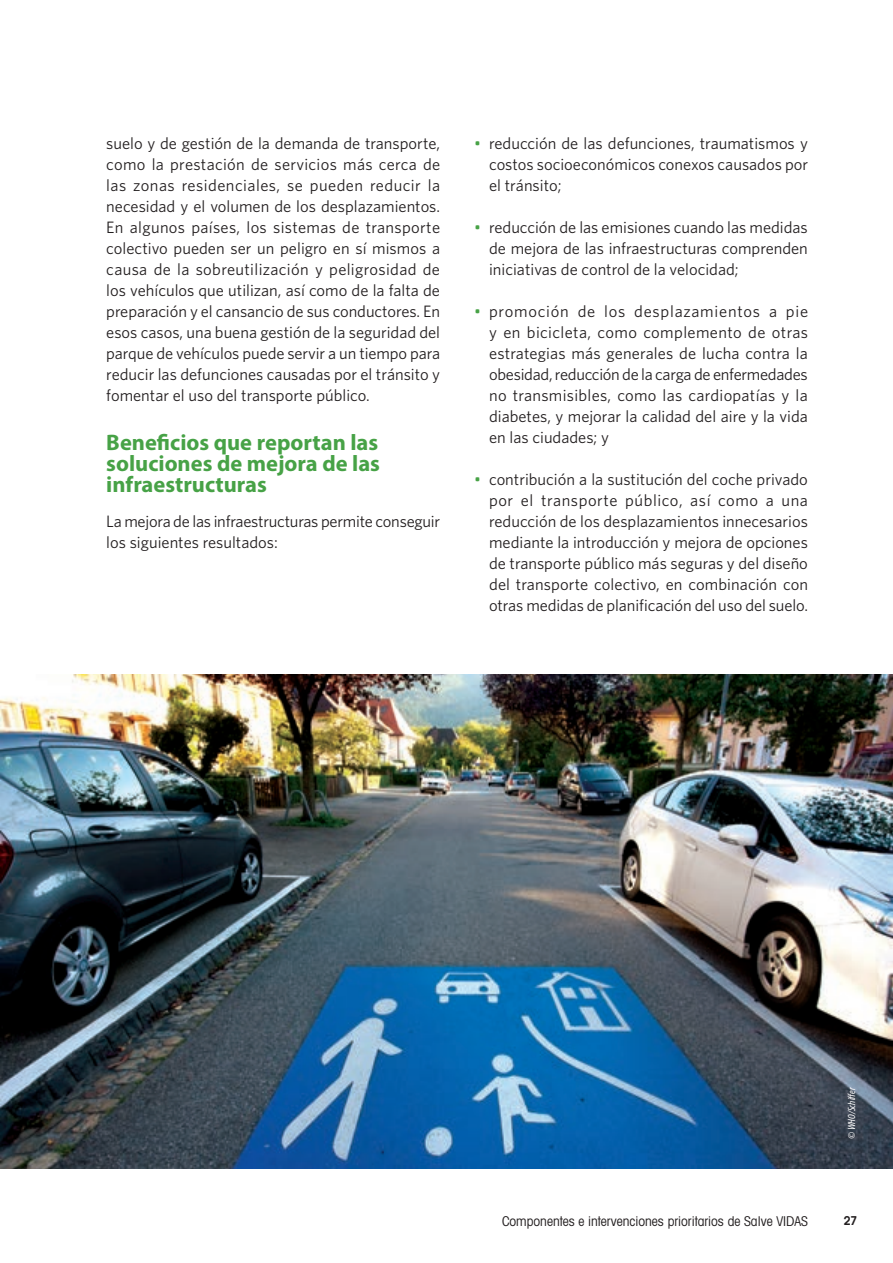
<style>
.page{position:relative;width:893px;height:1263px;background:#fff}
.page>*{position:absolute;margin:0;border:0;box-sizing:border-box;transform-origin:0 0}
.Title_level_2{font:700 22.5px/21px "Myriad Pro";color:#47a246;text-align:justify}
.Body_bullet_level_1{font:16.5px/21px "Whitney HTF";color:#231f20;text-align:justify}
.Body_text{font:16.5px/21px "Whitney HTF";color:#231f20;text-align:justify}
.t1{font:condensed 13.5px "Avant Garde";color:#231f20}
.t2{font:600 12px "Avant Garde";color:#231f20}
.Table_text{font:italic condensed 10.5px "Myriad Pro";color:#fff}
.s1{color:#47a246}
</style>
<div class="page">
<img style="left:0;top:675px;width:893px;height:494px">
<p class="Body_text" style="left:106px;top:132px;width:335px">suelo y de gestión de la demanda de transporte, como la prestación de servicios más cerca de las zonas residenciales, se pueden reducir la necesidad y el volumen de los desplazamientos.<br>En algunos países, los sistemas de transporte colectivo pueden ser un peligro en sí mismos a causa de la sobreutilización y peligrosidad de los vehículos que utilizan, así como de la falta de preparación y el cansancio de sus conductores. En esos casos, una buena gestión de la seguridad del parque de vehículos puede servir a un tiempo para reducir las defunciones causadas por el tránsito y fomentar el uso del transporte público.</p>
<p class="Title_level_2" style="left:106px;top:431px;width:275px">Beneficios que reportan las soluciones de mejora de las infraestructuras</p>
<p class="Body_text" style="left:106px;top:510px;width:335px">La mejora de las infraestructuras permite conseguir los siguientes resultados:</p>
<p class="Body_bullet_level_1" style="left:489px;top:132px;width:320px;text-indent:-15px"><span class="s1">•</span> reducción de las defunciones, traumatismos y costos socioeconómicos conexos causados por el tránsito;</p>
<p class="Body_bullet_level_1" style="left:489px;top:216px;width:320px;text-indent:-15px"><span class="s1">•</span> reducción de las emisiones cuando las medidas de mejora de las infraestructuras comprenden iniciativas de control de la velocidad;</p>
<p class="Body_bullet_level_1" style="left:489px;top:300px;width:320px;text-indent:-15px"><span class="s1">•</span> promoción de los desplazamientos a pie y en bicicleta, como complemento de otras estrategias más generales de lucha contra la obesidad, reducción de la carga de enfermedades no transmisibles, como las cardiopatías y la diabetes, y mejorar la calidad del aire y la vida en las ciudades; y</p>
<p class="Body_bullet_level_1" style="left:489px;top:468px;width:320px;text-indent:-15px"><span class="s1">•</span> contribución a la sustitución del coche privado por el transporte público, así como a una reducción de los desplazamientos innecesarios mediante la introducción y mejora de opciones de transporte público más seguras y del diseño del transporte colectivo, en combinación con otras medidas de planificación del uso del suelo.</p>
<p class="Table_text" style="left:845px;top:1139px;width:53px;rotate:-90deg">© WHO/Schiffer</p>
<p class="t1" style="left:502px;top:1212px;width:307px">Componentes e intervenciones prioritarios de Salve VIDAS</p>
<p class="t2" style="left:844px;top:1213px;width:15px">27</p>
</div>
